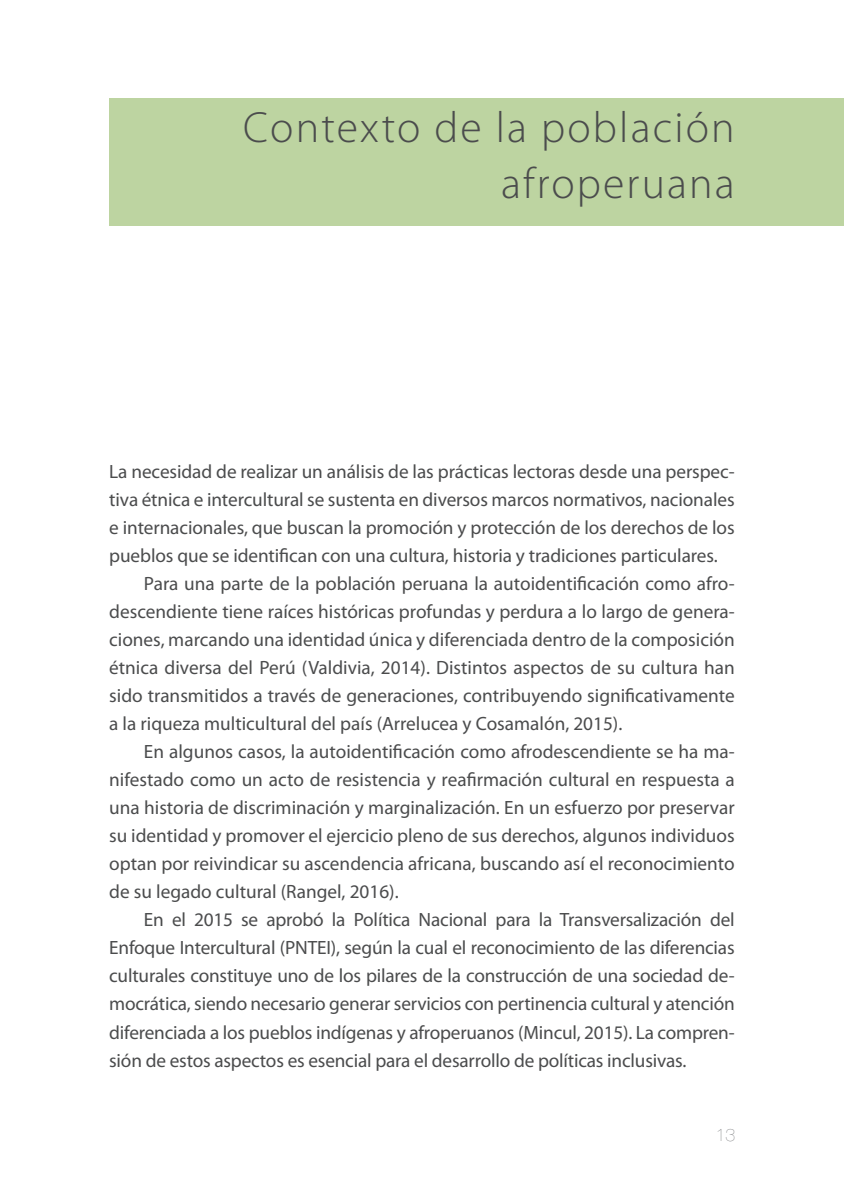
<style>
.page{position:relative;width:844px;height:1191px;background:#fff}
.page>*{position:absolute;margin:0;border:0;box-sizing:border-box;transform-origin:0 0}
.t1{font:300 43.75px/56px "Myriad Pro";letter-spacing:.05em;color:#4b4c4d;text-align:right}
.t2{font:19.25px "Myriad Pro";letter-spacing:-.005em;color:#4b4c4d}
.t3{font:200 17.5px "Helvetica Neue";color:#6c6d70}
</style>
<div class="page">
<div style="left:109px;top:98px;width:734px;height:128px;background:#bdd4a1"></div>
<h1 class="t1" style="left:243px;top:99px;width:493px">Contexto de la población afroperuana</h1>
<p class="t2" style="left:109px;top:460px;width:627px">La necesidad de realizar un análisis de las prácticas lectoras desde una perspec-</p>
<p class="t2" style="left:109px;top:488px;width:626px">tiva étnica e intercultural se sustenta en diversos marcos normativos, nacionales</p>
<p class="t2" style="left:109px;top:516px;width:627px">e internacionales, que buscan la promoción y protección de los derechos de los</p>
<p class="t2" style="left:109px;top:544px;width:610px">pueblos que se identifican con una cultura, historia y tradiciones particulares.</p>
<p class="t2" style="left:144px;top:572px;width:592px">Para una parte de la población peruana la autoidentificación como afro-</p>
<p class="t2" style="left:109px;top:600px;width:627px">descendiente tiene raíces históricas profundas y perdura a lo largo de genera-</p>
<p class="t2" style="left:109px;top:628px;width:627px">ciones, marcando una identidad única y diferenciada dentro de la composición</p>
<p class="t2" style="left:109px;top:656px;width:627px">étnica diversa del Perú (Valdivia, 2014). Distintos aspectos de su cultura han</p>
<p class="t2" style="left:109px;top:684px;width:627px">sido transmitidos a través de generaciones, contribuyendo significativamente</p>
<p class="t2" style="left:109px;top:712px;width:514px">a la riqueza multicultural del país (Arrelucea y Cosamalón, 2015).</p>
<p class="t2" style="left:144px;top:740px;width:592px">En algunos casos, la autoidentificación como afrodescendiente se ha ma-</p>
<p class="t2" style="left:109px;top:768px;width:627px">nifestado como un acto de resistencia y reafirmación cultural en respuesta a</p>
<p class="t2" style="left:109px;top:796px;width:626px">una historia de discriminación y marginalización. En un esfuerzo por preservar</p>
<p class="t2" style="left:109px;top:824px;width:626px">su identidad y promover el ejercicio pleno de sus derechos, algunos individuos</p>
<p class="t2" style="left:109px;top:852px;width:627px">optan por reivindicar su ascendencia africana, buscando así el reconocimiento</p>
<p class="t2" style="left:109px;top:880px;width:291px">de su legado cultural (Rangel, 2016).</p>
<p class="t2" style="left:144px;top:908px;width:592px">En el 2015 se aprobó la Política Nacional para la Transversalización del</p>
<p class="t2" style="left:109px;top:936px;width:626px">Enfoque Intercultural (PNTEI), según la cual el reconocimiento de las diferencias</p>
<p class="t2" style="left:109px;top:964px;width:627px">culturales constituye uno de los pilares de la construcción de una sociedad de-</p>
<p class="t2" style="left:109px;top:992px;width:627px">mocrática, siendo necesario generar servicios con pertinencia cultural y atención</p>
<p class="t2" style="left:109px;top:1020px;width:627px">diferenciada a los pueblos indígenas y afroperuanos (Mincul, 2015). La compren-</p>
<p class="t2" style="left:109px;top:1048px;width:578px">sión de estos aspectos es esencial para el desarrollo de políticas inclusivas.</p>
<p class="t3" style="left:715px;top:1124px;width:21px">13</p>
</div>
